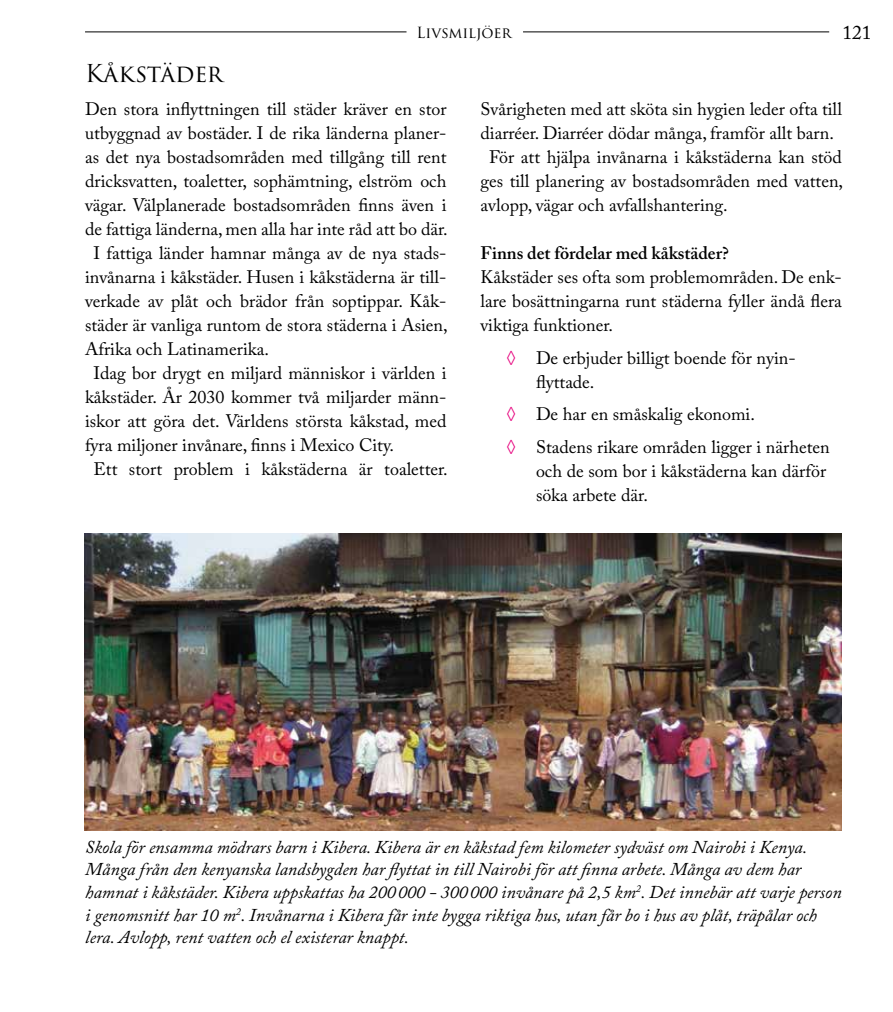
<style>
.page{position:relative;width:893px;height:1012px;background:#fff}
.page>*{position:absolute;margin:0;border:0;box-sizing:border-box;transform-origin:0 0}
.t1{font:24px "Trajan Pro 3";letter-spacing:-.005em;color:#000}
.t2{font:19.5px "Adobe Caslon Pro";color:#000}
.t3{font:18px/24px "Adobe Caslon Pro";color:#000}
.t4{font:italic 18px/22.5px "Adobe Caslon Pro";color:#000}
.t5{font:600 18px "Adobe Caslon Pro";color:#000}
.t6{font:15px "Trajan Pro 3";letter-spacing:-.005em;color:#000}
.s1{color:#e6007d}
</style>
<div class="page">
<hr style="left:85px;top:32px;width:321px;height:1px;background:#000">
<hr style="left:523px;top:32px;width:306px;height:1px;background:#000">
<img style="left:85px;top:533px;width:757px;height:297px">
<h1 class="t1" style="left:85px;top:57px;width:139px">Kåkstäder</h1>
<p class="t6" style="left:417px;top:22px;width:96px">Livsmiljöer</p>
<p class="t2" style="left:842px;top:21px;width:31px">121</p>
<p class="t3" style="left:85px;top:97px;width:363px">Den stora inflyttningen till städer kräver en stor</p>
<p class="t3" style="left:85px;top:121px;width:363px">utbyggnad av bostäder. I de rika länderna planer-</p>
<p class="t3" style="left:85px;top:145px;width:363px">as det nya bostadsområden med tillgång till rent</p>
<p class="t3" style="left:85px;top:169px;width:363px">dricksvatten, toaletter, sophämtning, elström och</p>
<p class="t3" style="left:85px;top:193px;width:363px">vägar. Välplanerade bostadsområden finns även i</p>
<p class="t3" style="left:85px;top:217px;width:364px">de fattiga länderna, men alla har inte råd att bo där.</p>
<p class="t3" style="left:94px;top:241px;width:354px">I fattiga länder hamnar många av de nya stads-</p>
<p class="t3" style="left:85px;top:265px;width:363px">invånarna i kåkstäder. Husen i kåkstäderna är till-</p>
<p class="t3" style="left:85px;top:289px;width:363px">verkade av plåt och brädor från soptippar. Kåk-</p>
<p class="t3" style="left:85px;top:313px;width:364px">städer är vanliga runtom de stora städerna i Asien,</p>
<p class="t3" style="left:85px;top:337px;width:186px">Afrika och Latinamerika.</p>
<p class="t3" style="left:94px;top:361px;width:354px">Idag bor drygt en miljard människor i världen i</p>
<p class="t3" style="left:85px;top:385px;width:363px">kåkstäder. År 2030 kommer två miljarder männ-</p>
<p class="t3" style="left:85px;top:409px;width:363px">iskor att göra det. Världens största kåkstad, med</p>
<p class="t3" style="left:85px;top:433px;width:311px">fyra miljoner invånare, finns i Mexico City.</p>
<p class="t3" style="left:94px;top:457px;width:356px">Ett stort problem i kåkstäderna är toaletter.</p>
<p class="t3" style="left:480px;top:97px;width:363px">Svårigheten med att sköta sin hygien leder ofta till</p>
<p class="t3" style="left:480px;top:121px;width:355px">diarréer. Diarréer dödar många, framför allt barn.</p>
<p class="t3" style="left:489px;top:145px;width:354px">För att hjälpa invånarna i kåkstäderna kan stöd</p>
<p class="t3" style="left:480px;top:169px;width:364px">ges till planering av bostadsområden med vatten,</p>
<p class="t3" style="left:480px;top:193px;width:249px">avlopp, vägar och avfallshantering.</p>
<p class="t5" style="left:480px;top:242px;width:250px">Finns det fördelar med kåkstäder?</p>
<p class="t3" style="left:480px;top:265px;width:363px;text-align:justify">Kåkstäder ses ofta som problemområden. De enk&shy;lare bosättningarna runt städerna fyller ändå flera viktiga funktioner.</p>
<p class="t3" style="left:536px;top:345px;width:261px;text-indent:-30px"><span class="s1">◊</span> De erbjuder billigt boende för nyin&shy;flyttade.</p>
<p class="t3" style="left:506px;top:398px;width:325px;line-height:32.5px"><span class="s1">◊</span> De har en småskalig ekonomi.<br><span class="s1">◊</span> Stadens rikare områden ligger i närheten</p>
<p class="t3" style="left:536px;top:458px;width:292px">och de som bor i kåkstäderna kan därför söka arbete där.</p>
<p class="t4" style="left:85px;top:835px;width:758px">Skola för ensamma mödrars barn i Kibera. Kibera är en kåkstad fem kilometer sydväst om Nairobi i Kenya.<br>Många från den kenyanska landsbygden har fyttat in till Nairobi för att finna arbete. Många av dem har hamnat i kåkstäder. Kibera uppskattas ha 200 000 - 300 000 invånare på 2,5 km<sup>2</sup>. Det innebär att varje person i genomsnitt har 10 m<sup>2</sup>. Invånarna i Kibera får inte bygga riktiga hus, utan får bo i hus av plåt, träpålar och lera. Avlopp, rent vatten och el existerar knappt.</p>
</div>
